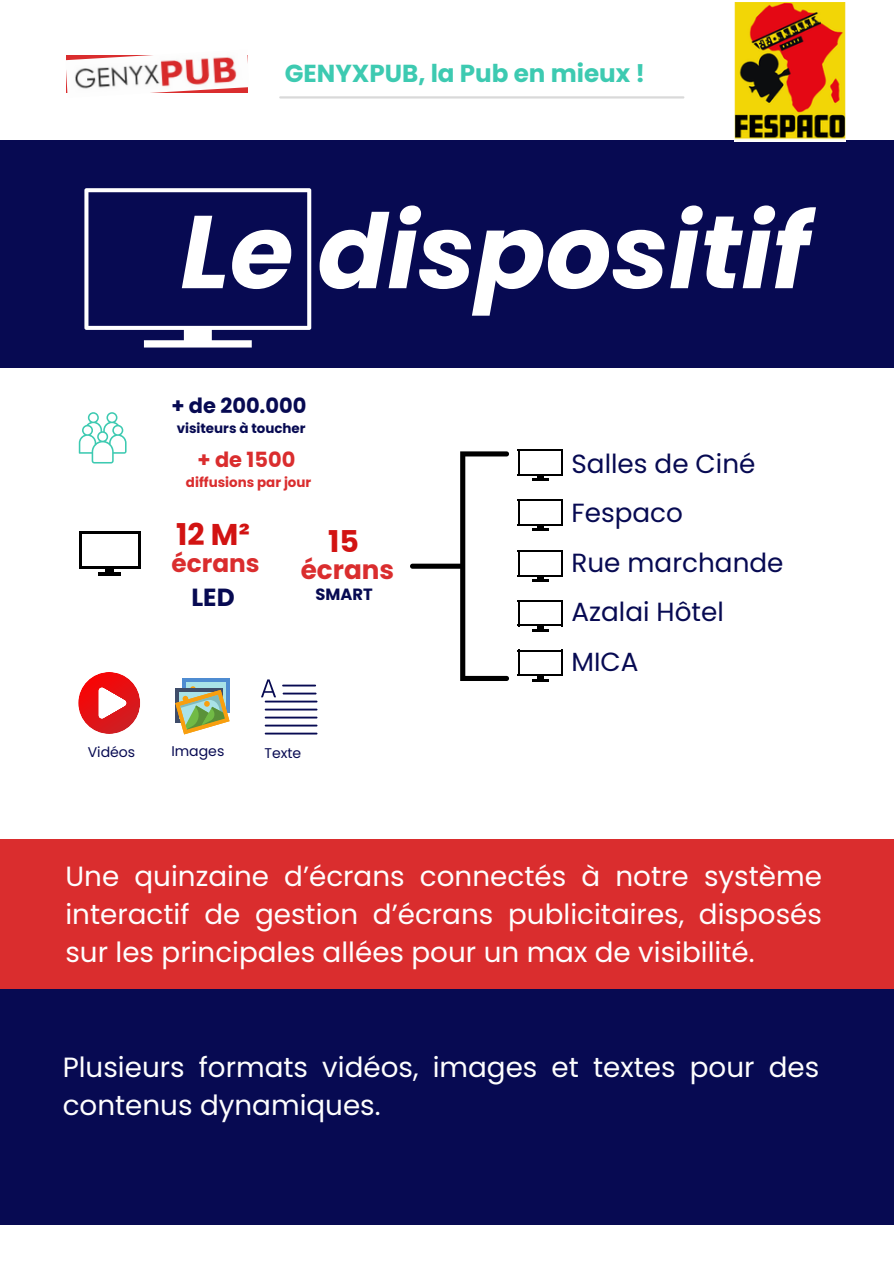
<style>
.page{position:relative;width:894px;height:1264px;background:#fff}
.page>*{position:absolute;margin:0;border:0;box-sizing:border-box;transform-origin:0 0}
.t1{font:italic 700 103.2px "Poppins";color:#fff}
.t2{font:700 30px "Poppins";color:#d21312}
.t3{font:27.75px/38.2px "Poppins";color:#fefefe;text-align:justify}
.t4{font:26.25px "Poppins";color:#070a52}
.t5{font:700 26.25px "Poppins";color:#da2d2e}
.t6{font:700 24.75px/33.8px "Poppins";color:#da2d2e;text-align:center}
.t7{font:700 24.6px "Poppins";color:#3dcab1}
.t8{font:700 20.85px "Poppins";color:#070a52}
.t9{font:700 20.85px "Poppins";color:#da2d2e}
.t10{font:700 16.35px "Poppins";color:#070a52}
.t11{font:14.1px "Poppins";color:#070a52}
.t12{font:700 13.35px "Poppins";color:#070a52}
.t13{font:700 13.35px "Poppins";color:#da2d2e}
.s1{color:#070a52}
</style>
<div class="page">
<div style="left:0;top:141px;width:893px;height:227px;background:#070a52"></div>
<hr style="left:280px;top:96px;width:403px;height:2px;background:#d9d9d9">
<img style="left:66px;top:55px;width:182px;height:38px">
<svg style="left:84px;top:188px;width:227px;height:159px"></svg>
<hr style="left:79px;top:531px;width:62px;height:3px;background:#000">
<svg style="left:105px;top:568px;width:9px;height:4px"></svg>
<hr style="left:98px;top:572px;width:23px;height:3px;background:#000">
<hr style="left:79px;top:566px;width:62px;height:2px;background:#000">
<hr style="left:79px;top:531px;width:2px;height:37px;background:#000">
<hr style="left:138px;top:531px;width:3px;height:37px;background:#000">
<svg style="left:78px;top:672px;width:62px;height:62px"></svg>
<div style="left:182px;top:678px;width:48px;height:35px;background:#4f8cd1"></div>
<div style="left:186px;top:682px;width:40px;height:27px;background:#a9e2e7"></div>
<svg style="left:175px;top:686px;width:54px;height:48px"></svg>
<svg style="left:204px;top:700px;width:6px;height:7px"></svg>
<svg style="left:261px;top:679px;width:15px;height:18px"></svg>
<hr style="left:282px;top:684px;width:34px;height:2px;background:#070a52">
<hr style="left:282px;top:692px;width:34px;height:2px;background:#070a52">
<hr style="left:265px;top:700px;width:52px;height:2px;background:#070a52">
<hr style="left:265px;top:708px;width:52px;height:2px;background:#070a52">
<hr style="left:265px;top:716px;width:52px;height:2px;background:#070a52">
<hr style="left:265px;top:724px;width:52px;height:2px;background:#070a52">
<hr style="left:265px;top:732px;width:52px;height:2px;background:#070a52">
<svg style="left:79px;top:412px;width:47px;height:51px"></svg>
<div style="left:0;top:839px;width:893px;height:166px;background:#da2d2e"></div>
<div style="left:0;top:989px;width:893px;height:235px;background:#070a52"></div>
<img style="left:734px;top:3px;width:111px;height:137px">
<hr style="left:517px;top:449px;width:45px;height:1px;background:#000">
<svg style="left:532px;top:475px;width:16px;height:5px"></svg>
<hr style="left:517px;top:473px;width:45px;height:2px;background:#000">
<hr style="left:517px;top:449px;width:2px;height:26px;background:#000">
<hr style="left:560px;top:449px;width:2px;height:26px;background:#000">
<hr style="left:517px;top:499px;width:45px;height:2px;background:#000">
<svg style="left:537px;top:526px;width:6px;height:2px"></svg>
<hr style="left:532px;top:528px;width:16px;height:3px;background:#000">
<hr style="left:517px;top:524px;width:45px;height:2px;background:#000">
<hr style="left:517px;top:499px;width:2px;height:27px;background:#000">
<hr style="left:560px;top:499px;width:2px;height:27px;background:#000">
<hr style="left:517px;top:550px;width:45px;height:2px;background:#000">
<svg style="left:532px;top:576px;width:16px;height:5px"></svg>
<hr style="left:517px;top:574px;width:45px;height:2px;background:#000">
<hr style="left:517px;top:550px;width:2px;height:26px;background:#000">
<hr style="left:560px;top:550px;width:2px;height:26px;background:#000">
<hr style="left:517px;top:600px;width:45px;height:1px;background:#000">
<svg style="left:532px;top:626px;width:16px;height:5px"></svg>
<hr style="left:517px;top:624px;width:45px;height:2px;background:#000">
<hr style="left:517px;top:600px;width:2px;height:26px;background:#000">
<hr style="left:560px;top:600px;width:2px;height:26px;background:#000">
<hr style="left:517px;top:649px;width:45px;height:2px;background:#000">
<svg style="left:532px;top:676px;width:16px;height:5px"></svg>
<hr style="left:517px;top:674px;width:45px;height:2px;background:#000">
<hr style="left:517px;top:649px;width:2px;height:27px;background:#000">
<hr style="left:560px;top:649px;width:2px;height:27px;background:#000">
<svg style="left:410px;top:451px;width:99px;height:230px"></svg>
<p class="t7" style="left:285px;top:56px;width:362px">GENYXPUB, la Pub en mieux !</p>
<h5 class="t1" style="left:181px;top:180px;width:629px">Le dispositif</h5>
<h1 class="t8" style="left:171px;top:391px;width:137px">+ de 200.000</h1>
<p class="t12" style="left:177px;top:419px;width:130px">visiteurs à toucher</p>
<p class="t9" style="left:197px;top:445px;width:99px">+ de 1500</p>
<p class="t13" style="left:186px;top:473px;width:127px">diffusions par jour</p>
<h6 class="t2" style="left:176px;top:513px;width:75px">12 M²</h6>
<h6 class="t6" style="left:172px;top:546px;width:90px">écrans<br><span class="s1">LED</span></h6>
<p class="t2" style="left:328px;top:520px;width:32px">15</p>
<p class="t5" style="left:301px;top:551px;width:95px">écrans</p>
<p class="t10" style="left:315px;top:582px;width:59px">SMART</p>
<p class="t11" style="left:88px;top:742px;width:49px">Vidéos</p>
<p class="t11" style="left:171px;top:741px;width:54px">Images</p>
<p class="t11" style="left:264px;top:743px;width:38px">Texte</p>
<p class="t4" style="left:571px;top:445px;width:185px">Salles de Ciné</p>
<p class="t4" style="left:571px;top:494px;width:113px">Fespaco</p>
<p class="t4" style="left:571px;top:544px;width:213px">Rue marchande</p>
<h6 class="t4" style="left:571px;top:593px;width:154px">Azalai Hôtel</h6>
<h6 class="t4" style="left:571px;top:643px;width:68px">MICA</h6>
<p class="t3" style="left:65px;top:857px;width:757px">Une quinzaine d’écrans connectés à notre système interactif de gestion d’écrans publicitaires, disposés sur les principales allées pour un max de visibilité.</p>
<p class="t3" style="left:63px;top:1048px;width:757px">Plusieurs formats vidéos, images et textes pour des contenus dynamiques.</p>
</div>
